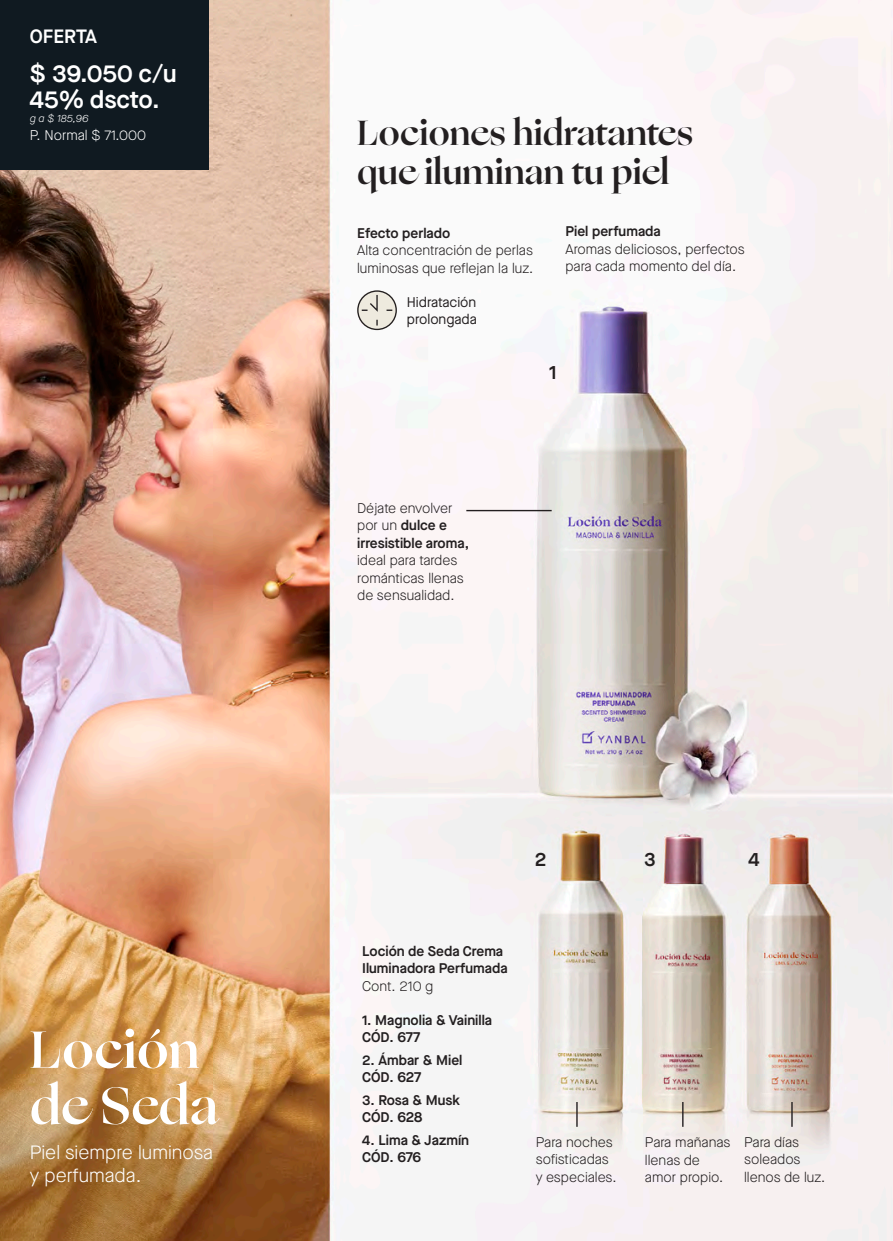
<style>
.page{position:relative;width:893px;height:1241px;background:#fff}
.page>*{position:absolute;margin:0;border:0;box-sizing:border-box;transform-origin:0 0}
.t1{font:700 52.5px/56px "Ogg";color:#fff}
.t2{font:700 35px/38.5px "Ogg";color:#231f20}
.t3{font:600 24.5px/26.2px "Maison Neue";letter-spacing:-.005em;color:#fff}
.t4{font:300 19.25px/22.8px "Maison Neue";color:#fff}
.t5{font:600 19.25px "Maison Neue";color:#fff}
.t6{font:600 19.25px "Maison Neue";color:#231f20}
.t7{font:300 14px/17.5px "Maison Neue";color:#231f20}
.t8{font:600 14px/17.5px "Maison Neue";color:#231f20}
.t9{font:14px/17.5px "Maison Neue";color:#231f20}
.t10{font:300 14px "Maison Neue";color:#fff}
.t11{font:italic 300 10.5px "Maison Neue";color:#fff}
.s1{font-weight:300}
</style>
<div class="page">
<img style="left:0;top:0;width:893px;height:1240px">
<div style="left:0;top:0;width:208px;height:169px;background:#101a21"></div>
<svg style="left:357px;top:290px;width:40px;height:40px"></svg>
<hr style="left:466px;top:510px;width:86px;height:1px;background:#231f20">
<hr style="left:576px;top:1101px;width:2px;height:25px;background:#231f20">
<svg style="left:682px;top:1101px;width:1px;height:25px"></svg>
<hr style="left:791px;top:1101px;width:2px;height:25px;background:#231f20">
<h3 class="t5" style="left:30px;top:23px;width:69px">OFERTA</h3>
<h3 class="t3" style="left:30px;top:59px;width:149px">$ 39.050 c/u<br>45% dscto.</h3>
<p class="t11" style="left:30px;top:111px;width:60px">g a $ 185,96</p>
<p class="t10" style="left:30px;top:125px;width:118px">P. Normal $ 71.000</p>
<h1 class="t1" style="left:30px;top:1021px;width:190px">Loción de Seda</h1>
<h3 class="t4" style="left:30px;top:1140px;width:185px">Piel siempre luminosa y perfumada.</h3>
<h2 class="t2" style="left:357px;top:114px;width:337px">Lociones hidratantes que iluminan tu piel</h2>
<p class="t8" style="left:357px;top:224px;width:95px">Efecto perlado</p>
<p class="t7" style="left:357px;top:242px;width:178px">Alta concentración de perlas luminosas que reflejan la luz.</p>
<p class="t9" style="left:407px;top:293px;width:72px">Hidratación prolongada</p>
<p class="t8" style="left:566px;top:222px;width:97px">Piel perfumada</p>
<p class="t7" style="left:566px;top:240px;width:181px">Aromas deliciosos, perfectos para cada momento del día.</p>
<h3 class="t6" style="left:549px;top:359px;width:9px">1</h3>
<p class="t8" style="left:357px;top:498px;width:113px"><span class="s1">Déjate envolver por un</span> dulce e irresistible aroma,</p>
<p class="t7" style="left:357px;top:551px;width:108px">ideal para tardes románticas llenas de sensualidad.</p>
<h3 class="t6" style="left:535px;top:845px;width:13px">2</h3>
<h3 class="t6" style="left:644px;top:845px;width:13px">3</h3>
<h3 class="t6" style="left:748px;top:845px;width:13px">4</h3>
<p class="t8" style="left:362px;top:941px;width:147px">Loción de Seda Crema<br>Iluminadora Perfumada</p>
<p class="t7" style="left:362px;top:977px;width:73px">Cont. 210 g</p>
<p class="t8" style="left:362px;top:1010px;width:132px">1. Magnolia &amp; Vainilla<br>CÓD. 677</p>
<p class="t8" style="left:362px;top:1050px;width:102px">2. Ámbar &amp; Miel<br>CÓD. 627</p>
<p class="t8" style="left:362px;top:1090px;width:100px">3. Rosa &amp; Musk<br>CÓD. 628</p>
<p class="t8" style="left:362px;top:1130px;width:109px">4. Lima &amp; Jazmín<br>CÓD. 676</p>
<p class="t7" style="left:536px;top:1132px;width:82px">Para noches sofisticadas y especiales.</p>
<p class="t7" style="left:645px;top:1133px;width:87px">Para mañanas llenas de amor propio.</p>
<p class="t7" style="left:744px;top:1132px;width:83px">Para días soleados llenos de luz.</p>
</div>
